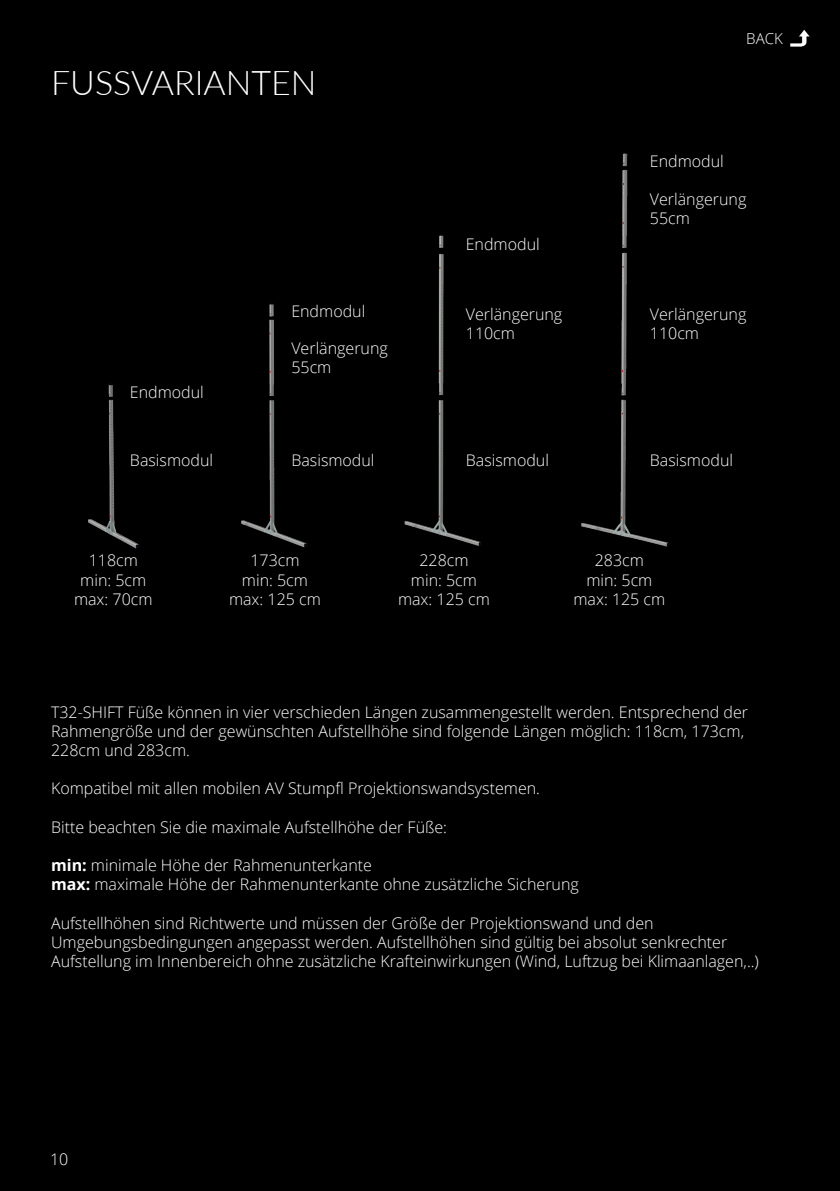
<style>
.page{position:relative;width:840px;height:1191px;background:#fff}
.page>*{position:absolute;margin:0;border:0;box-sizing:border-box;transform-origin:0 0}
.t1{font:300 34px "Lato";color:#fff}
.t2{font:300 16px/19.2px "Open Sans";color:#fff}
.t3{font:300 15px "Open Sans";color:#fff}
.s1{font-weight:700}
</style>
<div class="page">
<div style="left:0;top:0;width:839px;height:1191px;background:#000"></div>
<div style="left:59px;top:359px;width:97px;height:199px;background:#000"></div>
<div style="left:221px;top:292px;width:106px;height:267px;background:#000"></div>
<div style="left:383px;top:208px;width:117px;height:356px;background:#000"></div>
<div style="left:548px;top:130px;width:135px;height:421px;background:#000"></div>
<img style="left:787px;top:28px;width:24px;height:20px">
<h1 class="t1" style="left:51px;top:60px;width:267px">FUSSVARIANTEN</h1>
<p class="t2" style="left:291px;top:301px;width:75px">Endmodul</p>
<p class="t2" style="left:130px;top:382px;width:75px">Endmodul</p>
<p class="t2" style="left:291px;top:338px;width:98px">Verlängerung<br>55cm</p>
<p class="t3" style="left:745px;top:28px;width:38px">BACK</p>
<p class="t2" style="left:649px;top:151px;width:75px">Endmodul</p>
<p class="t2" style="left:465px;top:234px;width:75px">Endmodul</p>
<p class="t2" style="left:649px;top:189px;width:98px">Verlängerung<br>55cm</p>
<p class="t2" style="left:465px;top:304px;width:98px">Verlängerung<br>110cm</p>
<p class="t2" style="left:649px;top:304px;width:98px">Verlängerung<br>110cm</p>
<p class="t2" style="left:130px;top:450px;width:85px">Basismodul</p>
<p class="t2" style="left:291px;top:450px;width:85px">Basismodul</p>
<p class="t2" style="left:465px;top:450px;width:85px">Basismodul</p>
<p class="t2" style="left:649px;top:450px;width:85px">Basismodul</p>
<p class="t2" style="left:74px;top:550px;width:80px;text-align:center">118cm min: 5cm max: 70cm</p>
<p class="t2" style="left:229px;top:550px;width:93px;text-align:center">173cm<br>min: 5cm max: 125 cm</p>
<p class="t2" style="left:398px;top:550px;width:93px;text-align:center">228cm<br>min: 5cm max: 125 cm</p>
<p class="t2" style="left:573px;top:550px;width:93px;text-align:center">283cm<br>min: 5cm max: 125 cm</p>
<p class="t2" style="left:51px;top:702px;width:698px">T32-SHIFT Füße können in vier verschieden Längen zusammengestellt werden. Entsprechend der<br>Rahmengröße und der gewünschten Aufstellhöhe sind folgende Längen möglich: 118cm, 173cm,<br>228cm und 283cm.</p>
<p class="t2" style="left:51px;top:778px;width:490px">Kompatibel mit allen mobilen AV Stumpfl Projektionswandsystemen.</p>
<p class="t2" style="left:51px;top:817px;width:397px">Bitte beachten Sie die maximale Aufstellhöhe der Füße:</p>
<p class="t2" style="left:51px;top:855px;width:529px"><span class="s1">min:</span> minimale Höhe der Rahmenunterkante<br><span class="s1">max:</span> maximale Höhe der Rahmenunterkante ohne zusätzliche Sicherung</p>
<p class="t2" style="left:51px;top:913px;width:709px">Aufstellhöhen sind Richtwerte und müssen der Größe der Projektionswand und den<br>Umgebungsbedingungen angepasst werden. Aufstellhöhen sind gültig bei absolut senkrechter<br>Aufstellung im Innenbereich ohne zusätzliche Krafteinwirkungen (Wind, Luftzug bei Klimaanlagen,..)</p>
<p class="t2" style="left:50px;top:1149px;width:20px">10</p>
</div>
